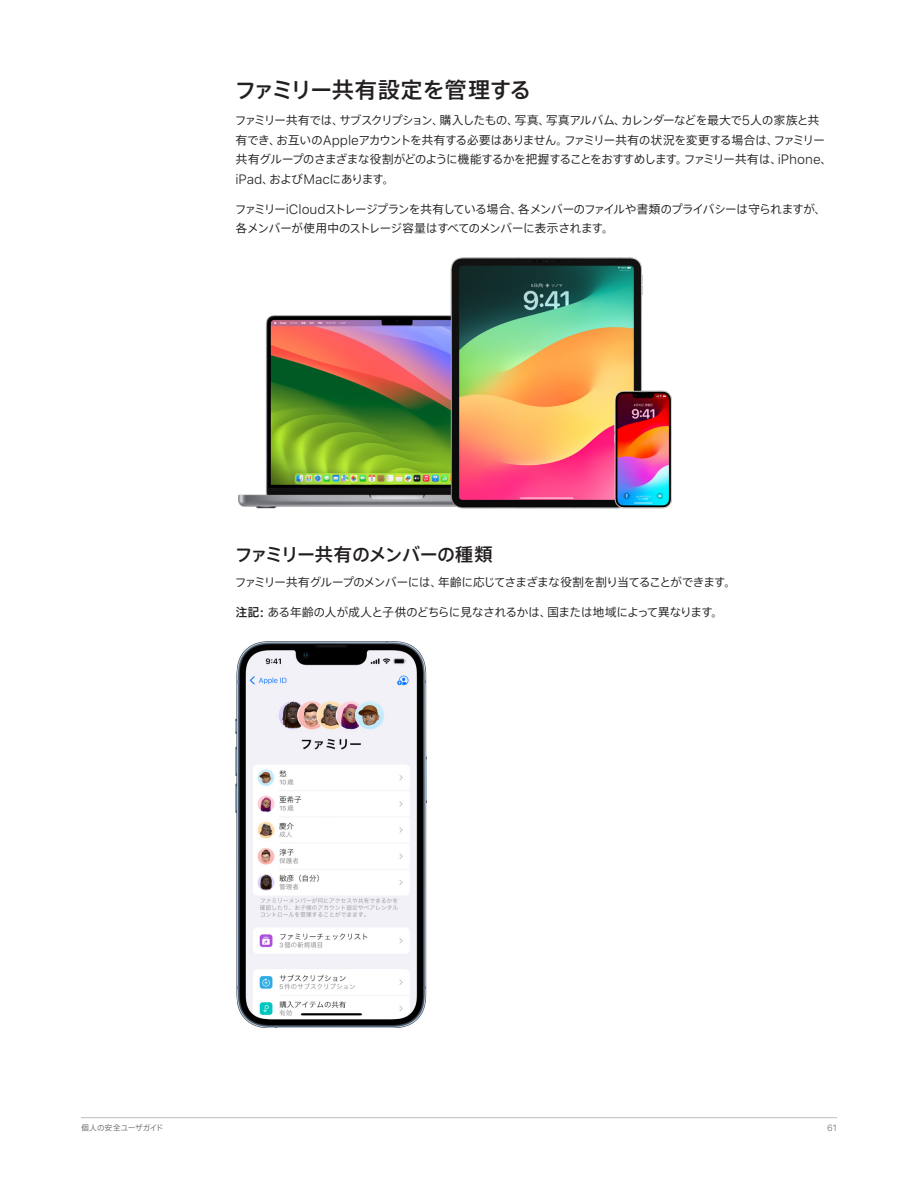
<style>
.page{position:relative;width:918px;height:1188px;background:#fff}
.page>*{position:absolute;margin:0;border:0;box-sizing:border-box;transform-origin:0 0}
.t1{font:500 25.5px "SF Pro JP Text";color:#231f20}
.t2{font:500 21px "SF Pro JP Text";color:#231f20}
.Body{font:300 13.5px/19.5px "SF Pro JP Text";color:#231f20}
.t3{font:300 9px "SF Pro JP Text";color:#6c6d70}
.s1{font-weight:500}
</style>
<div class="page">
<hr style="left:81px;top:1117px;width:756px;height:1px;background:#bcbdc0">
<img style="left:238px;top:258px;width:434px;height:250px">
<img style="left:236px;top:642px;width:191px;height:386px">
<h2 class="t1" style="left:236px;top:76px;width:297px">ファミリー共有設定を管理する</h2>
<p class="Body" style="left:236px;top:111px;width:594px">ファミリー共有では、サブスクリプション、購入したもの、写真、写真アルバム、カレンダーなどを最大で5人の家族と共有でき、お互いのAppleアカウントを共有する必要はありません。ファミリー共有の状況を変更する場合は、ファミリー共有グループのさまざまな役割がどのように機能するかを把握することをおすすめします。ファミリー共有は、iPhone、iPad、およびMacにあります。</p>
<p class="Body" style="left:236px;top:199px;width:588px">ファミリーiCloudストレージプランを共有している場合、各メンバーのファイルや書類のプライバシーは守られますが、各メンバーが使用中のストレージ容量はすべてのメンバーに表示されます。</p>
<h3 class="t2" style="left:236px;top:542px;width:259px">ファミリー共有のメンバーの種類</h3>
<p class="Body" style="left:236px;top:573px;width:499px">ファミリー共有グループのメンバーには、年齢に応じてさまざまな役割を割り当てることができます。</p>
<p class="Body" style="left:236px;top:603px;width:486px"><span class="s1">注記:</span> ある年齢の人が成人と子供のどちらに見なされるかは、国または地域によって異なります。</p>
<p class="t3" style="left:81px;top:1123px;width:83px">個人の安全ユーザガイド</p>
<p class="t3" style="left:827px;top:1123px;width:11px">61</p>
</div>
